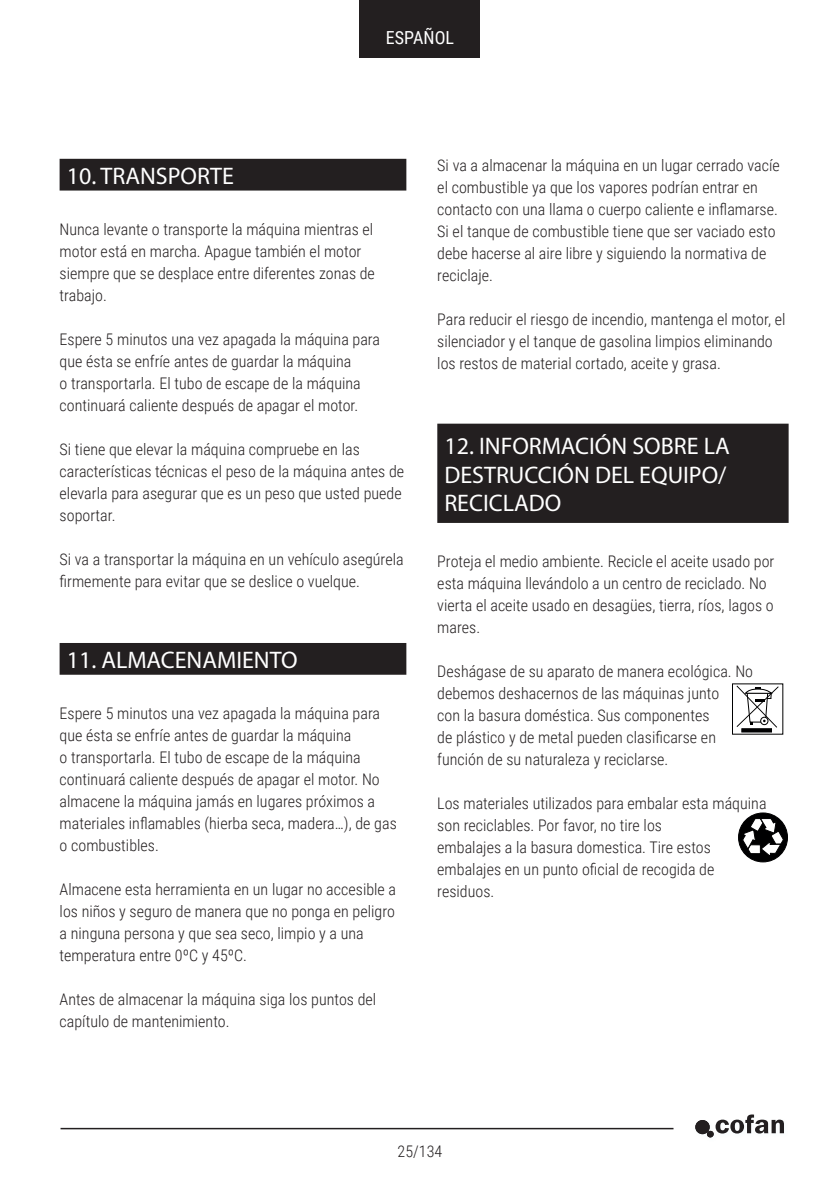
<style>
.page{position:relative;width:840px;height:1191px;background:#fff}
.page>*{position:absolute;margin:0;border:0;box-sizing:border-box;transform-origin:0 0}
.t1{font:24px/28.8px "Myriad Pro";color:#fff}
.t2{font:18px "Roboto Condensed";color:#fff}
.t3{font:300 16px/22px "Roboto Condensed";color:#231f20}
</style>
<div class="page">
<hr style="left:60px;top:1127px;width:613px;height:2px;background:#231f20">
<img style="left:696px;top:1120px;width:88px;height:18px">
<svg style="left:715px;top:1114px;width:68px;height:19px"></svg>
<div style="left:695px;top:1120px;width:14px;height:14px;background:#231f20;border-radius:50%"></div>
<div style="left:706px;top:1130px;width:7px;height:7px;background:#231f20;border-radius:50%"></div>
<div style="left:359px;top:0;width:121px;height:58px;background:#231f20"></div>
<div style="left:61px;top:160px;width:344px;height:29px;background:#231f20"></div>
<div style="left:60px;top:159px;width:346px;height:31px;border:2px solid #231f20"></div>
<div style="left:61px;top:644px;width:344px;height:29px;background:#231f20"></div>
<div style="left:60px;top:643px;width:346px;height:31px;border:2px solid #231f20"></div>
<div style="left:438px;top:425px;width:349px;height:97px;background:#231f20"></div>
<div style="left:437px;top:424px;width:351px;height:99px;border:2px solid #231f20"></div>
<div style="left:731px;top:683px;width:51px;height:51px;background:linear-gradient(to bottom,#fff,#f6f6f6)"></div>
<svg style="left:736px;top:685px;width:42px;height:42px"></svg>
<svg style="left:741px;top:728px;width:30px;height:4px"></svg>
<div style="left:738px;top:813px;width:49px;height:49px;background:#000001;border-radius:50%"></div>
<div style="left:738px;top:813px;width:49px;height:49px;border:1px solid #000001;border-radius:50%"></div>
<svg style="left:741px;top:818px;width:42px;height:38px"></svg>
<p class="t2" style="left:385px;top:25px;width:70px">ESPAÑOL</p>
<h1 class="t1" style="left:67px;top:161px;width:169px">10. TRANSPORTE</h1>
<p class="t3" style="left:60px;top:217px;width:317px">Nunca levante o transporte la máquina mientras el motor está en marcha. Apague también el motor siempre que se desplace entre diferentes zonas de trabajo.</p>
<p class="t3" style="left:60px;top:327px;width:322px">Espere 5 minutos una vez apagada la máquina para que ésta se enfríe antes de guardar la máquina<br>o transportarla. El tubo de escape de la máquina continuará caliente después de apagar el motor.</p>
<p class="t3" style="left:60px;top:437px;width:346px">Si tiene que elevar la máquina compruebe en las características técnicas el peso de la máquina antes de elevarla para asegurar que es un peso que usted puede soportar.</p>
<p class="t3" style="left:60px;top:547px;width:345px">Si va a transportar la máquina en un vehículo asegúrela firmemente para evitar que se deslice o vuelque.</p>
<h1 class="t1" style="left:67px;top:645px;width:232px">11. ALMACENAMIENTO</h1>
<p class="t3" style="left:60px;top:701px;width:338px">Espere 5 minutos una vez apagada la máquina para que ésta se enfríe antes de guardar la máquina<br>o transportarla. El tubo de escape de la máquina continuará caliente después de apagar el motor. No almacene la máquina jamás en lugares próximos a materiales inflamables (hierba seca, madera…), de gas o combustibles.</p>
<p class="t3" style="left:60px;top:877px;width:338px">Almacene esta herramienta en un lugar no accesible a los niños y seguro de manera que no ponga en peligro a ninguna persona y que sea seco, limpio y a una temperatura entre 0ºC y 45ºC.</p>
<p class="t3" style="left:60px;top:987px;width:318px">Antes de almacenar la máquina siga los puntos del capítulo de mantenimiento.</p>
<p class="t3" style="left:437px;top:153px;width:344px">Si va a almacenar la máquina en un lugar cerrado vacíe el combustible ya que los vapores podrían entrar en contacto con una llama o cuerpo caliente e inflamarse.<br>Si el tanque de combustible tiene que ser vaciado esto debe hacerse al aire libre y siguiendo la normativa de reciclaje.</p>
<p class="t3" style="left:437px;top:307px;width:349px">Para reducir el riesgo de incendio, mantenga el motor, el silenciador y el tanque de gasolina limpios eliminando los restos de material cortado, aceite y grasa.</p>
<h1 class="t1" style="left:444px;top:431px;width:286px">12. INFORMACIÓN SOBRE LA<br>DESTRUCCIÓN DEL EQUIPO/<br>RECICLADO</h1>
<p class="t3" style="left:437px;top:549px;width:338px">Proteja el medio ambiente. Recicle el aceite usado por esta máquina llevándolo a un centro de reciclado. No vierta el aceite usado en desagües, tierra, ríos, lagos o mares.</p>
<p class="t3" style="left:437px;top:659px;width:317px">Deshágase de su aparato de manera ecológica. No debemos deshacernos de las máquinas junto<br>con la basura doméstica. Sus componentes<br>de plástico y de metal pueden clasificarse en función de su naturaleza y reciclarse.</p>
<p class="t3" style="left:437px;top:791px;width:330px">Los materiales utilizados para embalar esta máquina son reciclables. Por favor, no tire los<br>embalajes a la basura domestica. Tire estos embalajes en un punto oficial de recogida de residuos.</p>
<p class="t3" style="left:397px;top:1140px;width:46px">25/134</p>
</div>
